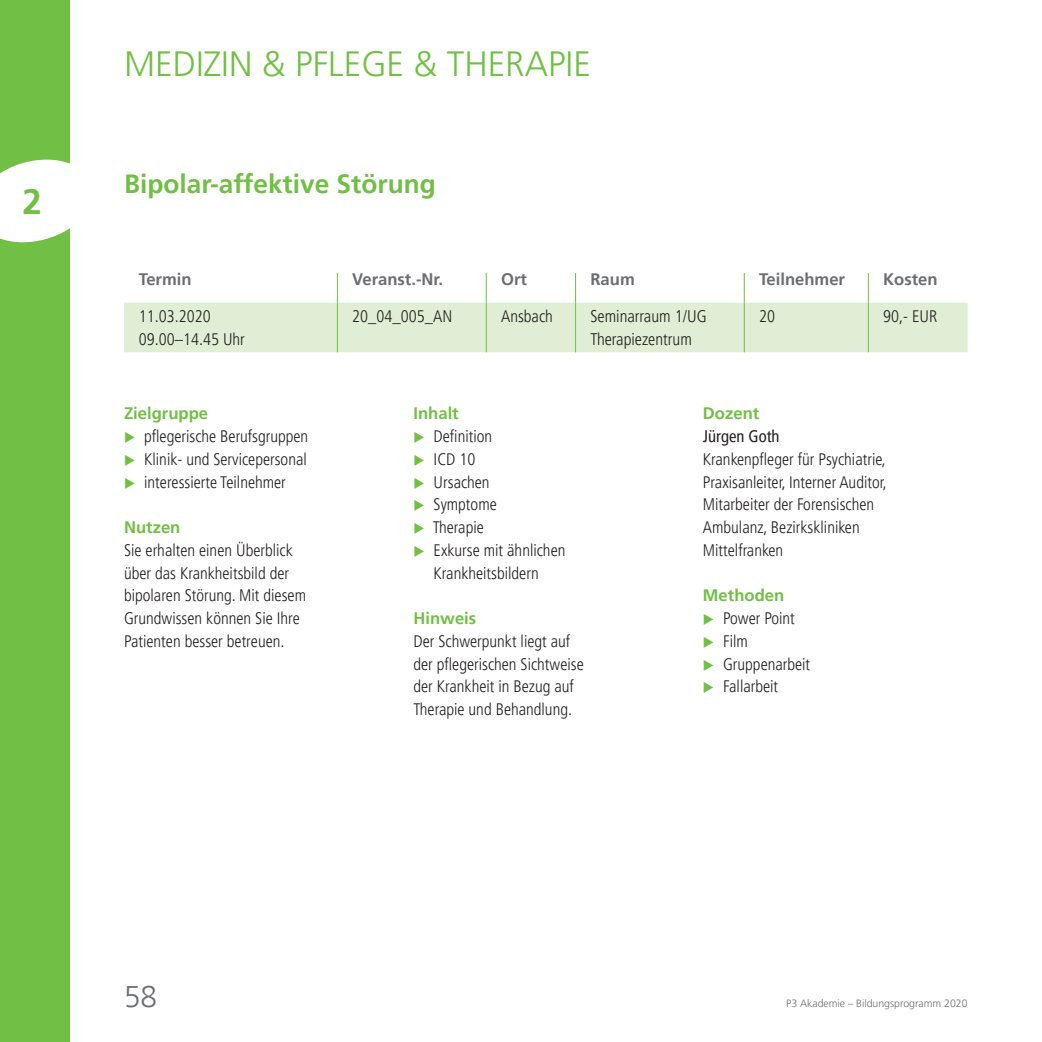
<style>
.page{position:relative;width:1042px;height:1042px;background:#fff}
.page>*{position:absolute;margin:0;border:0;box-sizing:border-box;transform-origin:0 0}
.t1{font:300 35px "Frutiger";color:#71bf44}
.t2{font:700 35px "Frutiger";color:#71bf44}
.t3{font:300 29.75px "Frutiger";color:#6c6d70}
.t4{font:700 26.25px "Frutiger";color:#71bf44}
.t5{font:300 condensed 16.8px/22.9px "Frutiger";color:#231f20}
.t6{font:300 condensed 16.62px/22.8px "Frutiger";color:#231f20}
.t7{font:700 16.62px "Frutiger";color:#71bf44}
.t8{font:700 16.62px "Frutiger";color:#6c6d70}
.t9{font:condensed 16.62px "Frutiger";color:#231f20}
.t10{font:300 10.5px "Frutiger";color:#6c6d70}
.s1{color:#71bf44}
</style>
<div class="page">
<div style="left:0;top:0;width:69px;height:1042px;background:#71bf44"></div>
<svg style="left:0;top:154px;width:70px;height:94px"></svg>
<div style="left:124px;top:303px;width:843px;height:49px;background:#dfeed4"></div>
<hr style="left:337px;top:273px;width:1px;height:30px;background:#71bf44">
<hr style="left:486px;top:273px;width:1px;height:30px;background:#71bf44">
<hr style="left:575px;top:273px;width:1px;height:30px;background:#71bf44">
<hr style="left:744px;top:273px;width:1px;height:30px;background:#71bf44">
<hr style="left:868px;top:273px;width:1px;height:30px;background:#71bf44">
<hr style="left:337px;top:303px;width:1px;height:49px;background:#71bf44">
<hr style="left:486px;top:303px;width:1px;height:49px;background:#71bf44">
<hr style="left:575px;top:303px;width:1px;height:49px;background:#71bf44">
<hr style="left:744px;top:303px;width:1px;height:49px;background:#71bf44">
<hr style="left:868px;top:303px;width:1px;height:49px;background:#71bf44">
<h1 class="t2" style="left:23px;top:181px;width:21px">2</h1>
<h1 class="t1" style="left:124px;top:44px;width:468px">MEDIZIN &amp; PFLEGE &amp; THERAPIE</h1>
<h3 class="t4" style="left:124px;top:169px;width:313px">Bipolar-affektive Störung</h3>
<p class="t8" style="left:139px;top:270px;width:54px">Termin</p>
<p class="t8" style="left:352px;top:270px;width:92px">Veranst.-Nr.</p>
<p class="t8" style="left:501px;top:270px;width:27px">Ort</p>
<p class="t8" style="left:590px;top:270px;width:46px">Raum</p>
<p class="t8" style="left:759px;top:270px;width:87px">Teilnehmer</p>
<p class="t8" style="left:883px;top:270px;width:56px">Kosten</p>
<p class="t6" style="left:139px;top:305px;width:107px">11.03.2020<br>09.00–14.45 Uhr</p>
<p class="t6" style="left:352px;top:305px;width:101px">20_04_005_AN</p>
<p class="t6" style="left:501px;top:305px;width:53px">Ansbach</p>
<p class="t5" style="left:590px;top:305px;width:118px">Seminarraum 1/UG<br>Therapiezentrum</p>
<p class="t6" style="left:759px;top:305px;width:17px">20</p>
<p class="t6" style="left:883px;top:305px;width:56px">90,- EUR</p>
<p class="t7" style="left:124px;top:404px;width:86px">Zielgruppe</p>
<p class="t6" style="left:124px;top:425px;width:186px"><span class="s1">◆</span> pflegerische Berufsgruppen</p>
<p class="t6" style="left:124px;top:448px;width:184px"><span class="s1">◆</span> Klinik- und Servicepersonal</p>
<p class="t6" style="left:124px;top:471px;width:163px"><span class="s1">◆</span> interessierte Teilnehmer</p>
<p class="t7" style="left:124px;top:517px;width:58px">Nutzen</p>
<p class="t6" style="left:124px;top:539px;width:183px">Sie erhalten einen Überblick über das Krankheitsbild der bipolaren Störung. Mit diesem<br>Grundwissen können Sie Ihre<br>Patienten besser betreuen.</p>
<p class="t7" style="left:413px;top:404px;width:47px">Inhalt</p>
<p class="t6" style="left:413px;top:425px;width:80px"><span class="s1">◆</span> Definition</p>
<p class="t6" style="left:413px;top:448px;width:63px"><span class="s1">◆</span> ICD 10</p>
<p class="t6" style="left:413px;top:471px;width:78px"><span class="s1">◆</span> Ursachen</p>
<p class="t6" style="left:413px;top:493px;width:85px"><span class="s1">◆</span> Symptome</p>
<p class="t6" style="left:413px;top:516px;width:72px"><span class="s1">◆</span> Therapie</p>
<p class="t6" style="left:413px;top:539px;width:153px;text-align:center"><span class="s1">◆</span> Exkurse mit ähnlichen<br>Krankheitsbildern</p>
<p class="t7" style="left:413px;top:608px;width:64px">Hinweis</p>
<p class="t6" style="left:413px;top:630px;width:172px">Der Schwerpunkt liegt auf der pflegerischen Sichtweise der Krankheit in Bezug auf<br>Therapie und Behandlung.</p>
<p class="t7" style="left:703px;top:404px;width:58px">Dozent</p>
<p class="t9" style="left:703px;top:427px;width:78px">Jürgen Goth</p>
<p class="t6" style="left:703px;top:448px;width:185px">Krankenpfleger für Psychiatrie,<br>Praxisanleiter, Interner Auditor,<br>Mitarbeiter der Forensischen<br>Ambulanz, Bezirkskliniken<br>Mittelfranken</p>
<p class="t7" style="left:703px;top:586px;width:83px">Methoden</p>
<p class="t6" style="left:703px;top:607px;width:93px"><span class="s1">◆</span> Power Point</p>
<p class="t6" style="left:703px;top:630px;width:47px"><span class="s1">◆</span> Film</p>
<p class="t6" style="left:703px;top:653px;width:109px"><span class="s1">◆</span> Gruppenarbeit</p>
<p class="t6" style="left:703px;top:675px;width:77px"><span class="s1">◆</span> Fallarbeit</p>
<h2 class="t3" style="left:124px;top:980px;width:35px">58</h2>
<p class="t10" style="left:786px;top:997px;width:183px">P3 Akademie – Bildungsprogramm 2020</p>
</div>
